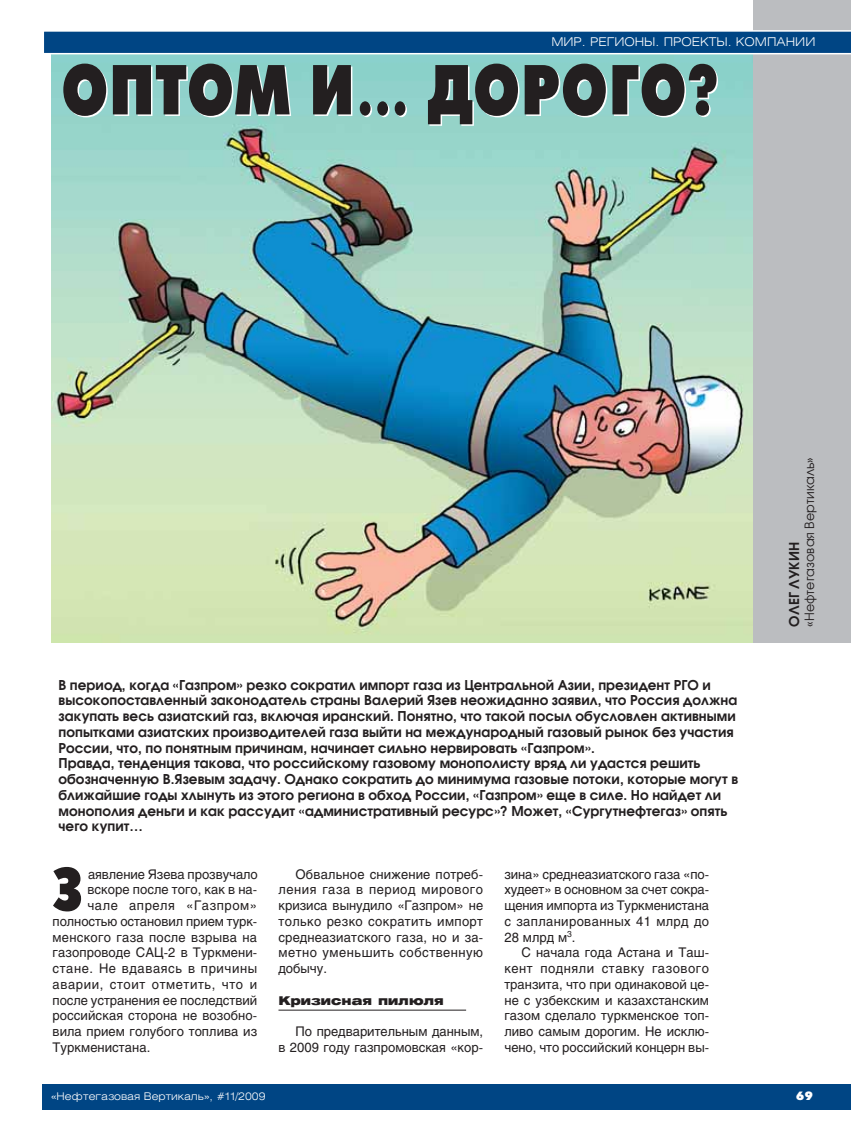
<style>
.page{position:relative;width:851px;height:1127px;background:#fff}
.page>*{position:absolute;margin:0;border:0;box-sizing:border-box;transform-origin:0 0}
.t1{font:700 70.5px "Futura Futuris X Cond C";color:#231f20}
.t2{font:700 60px "Futura Futuris X Cond C";color:#231f20}
.t3{font:600 13.5px/15.8px "Avant Garde Gothic C";letter-spacing:.005em;color:#231f20}
.t4{font:13.2px/15.8px "Helios";letter-spacing:.005em;color:#231f20;text-align:justify}
.t5{font:13.2px "Helios";letter-spacing:.045em;color:#231f20}
.t6{font:12.75px "Avant Garde Gothic C";letter-spacing:.005em;color:#231f20}
.t7{font:300 12px "Helios Ext";color:#fff}
.t8{font:900 12px "Helios Ext";letter-spacing:.005em;color:#231f20}
.t9{font:12px "Futura Futuris XC";color:#fff}
.t10{font:300 10.5px "Helios Ext";color:#fff}
</style>
<div class="page">
<img style="left:51px;top:54px;width:702px;height:588px">
<div style="left:753px;top:0;width:97px;height:642px;background:#bbbdc0"></div>
<svg style="left:44px;top:30px;width:806px;height:24px;background:#1d5a91"></svg>
<div style="left:43px;top:1084px;width:807px;height:26px;background:#004584"></div>
<hr style="left:278px;top:1010px;width:188px;height:1px;background:#231f20">
<p class="t7" style="left:551px;top:37px;width:265px">МИР. РЕГИОНЫ. ПРОЕКТЫ. КОМПАНИИ</p>
<h1 class="t1" style="left:61px;top:63px;width:658px">ОПТОМ И… ДОРОГО?</h1>
<p class="t3" style="left:59px;top:678px;width:681px">В период, когда «Газпром» резко сократил импорт газа из Центральной Азии, президент РГО и высокопоставленный законодатель страны Валерий Язев неожиданно заявил, что Россия должна закупать весь азиатский газ, включая иранский. Понятно, что такой посыл обусловлен активными попытками азиатских производителей газа выйти на международный газовый рынок без участия России, что, по понятным причинам, начинает сильно нервировать «Газпром».<br>Правда, тенденция такова, что российскому газовому монополисту вряд ли удастся решить обозначенную В.Язевым задачу. Однако сократить до минимума газовые потоки, которые могут в ближайшие годы хлынуть из этого региона в обход России, «Газпром» еще в силе. Но найдет ли монополия деньги и как рассудит «административный ресурс»? Может, «Сургутнефтегаз» опять чего купит…</p>
<h2 class="t2" style="left:53px;top:866px;width:32px">З</h2>
<p class="t4" style="left:88px;top:867px;width:171px">аявление Язева прозвучало</p>
<p class="t4" style="left:87px;top:883px;width:171px">вскоре после того, как в на-</p>
<p class="t5" style="left:87px;top:900px;width:171px">чале апреля «Газпром»</p>
<p class="t4" style="left:53px;top:915px;width:206px">полностью остановил прием турк-</p>
<p class="t4" style="left:53px;top:930px;width:206px">менского газа после взрыва на</p>
<p class="t4" style="left:53px;top:946px;width:206px">газопроводе САЦ-2 в Туркмени-</p>
<p class="t5" style="left:53px;top:963px;width:206px">стане. Не вдаваясь в причины</p>
<p class="t5" style="left:53px;top:979px;width:206px">аварии, стоит отметить, что и</p>
<p class="t4" style="left:53px;top:993px;width:206px">после устранения ее последствий</p>
<p class="t4" style="left:53px;top:1009px;width:206px">российская сторона не возобно-</p>
<p class="t4" style="left:53px;top:1025px;width:206px">вила прием голубого топлива из</p>
<p class="t4" style="left:53px;top:1041px;width:99px">Туркменистана.</p>
<p class="t4" style="left:278px;top:867px;width:206px;text-indent:17px">Обвальное снижение потреб&shy;ления газа в период мирового кризиса вынудило «Газпром» не только резко сократить импорт среднеазиатского газа, но и за&shy;метно уменьшить собственную добычу.</p>
<p class="t8" style="left:278px;top:996px;width:167px">Кризисная пилюля</p>
<p class="t4" style="left:278px;top:1025px;width:206px;text-align:right">По предварительным данным,<br>в 2009 году газпромовская «кор-</p>
<p class="t4" style="left:504px;top:867px;width:206px">зина» среднеазиатского газа «по&shy;худеет» в основном за счет сокра&shy;щения импорта из Туркменистана с запланированных 41 млрд до 28 млрд м<sup>3</sup>.</p>
<p class="t4" style="left:504px;top:946px;width:206px;text-indent:17px">С начала года Астана и Таш&shy;кент подняли ставку газового транзита, что при одинаковой це&shy;не с узбекским и казахстанским газом сделало туркменское топ&shy;ливо самым дорогим. Не исклю&shy;чено, что российский концерн вы-</p>
<p class="t6" style="left:804px;top:627px;width:171px;rotate:-90deg">«Нефтегазовая Вертикаль»</p>
<p class="t3" style="left:787px;top:627px;width:86px;rotate:-90deg">ОЛЕГ ЛУКИН</p>
<p class="t10" style="left:51px;top:1092px;width:216px">«Нефтегазовая Вертикаль», #11/2009</p>
<p class="t9" style="left:796px;top:1091px;width:18px">69</p>
</div>
